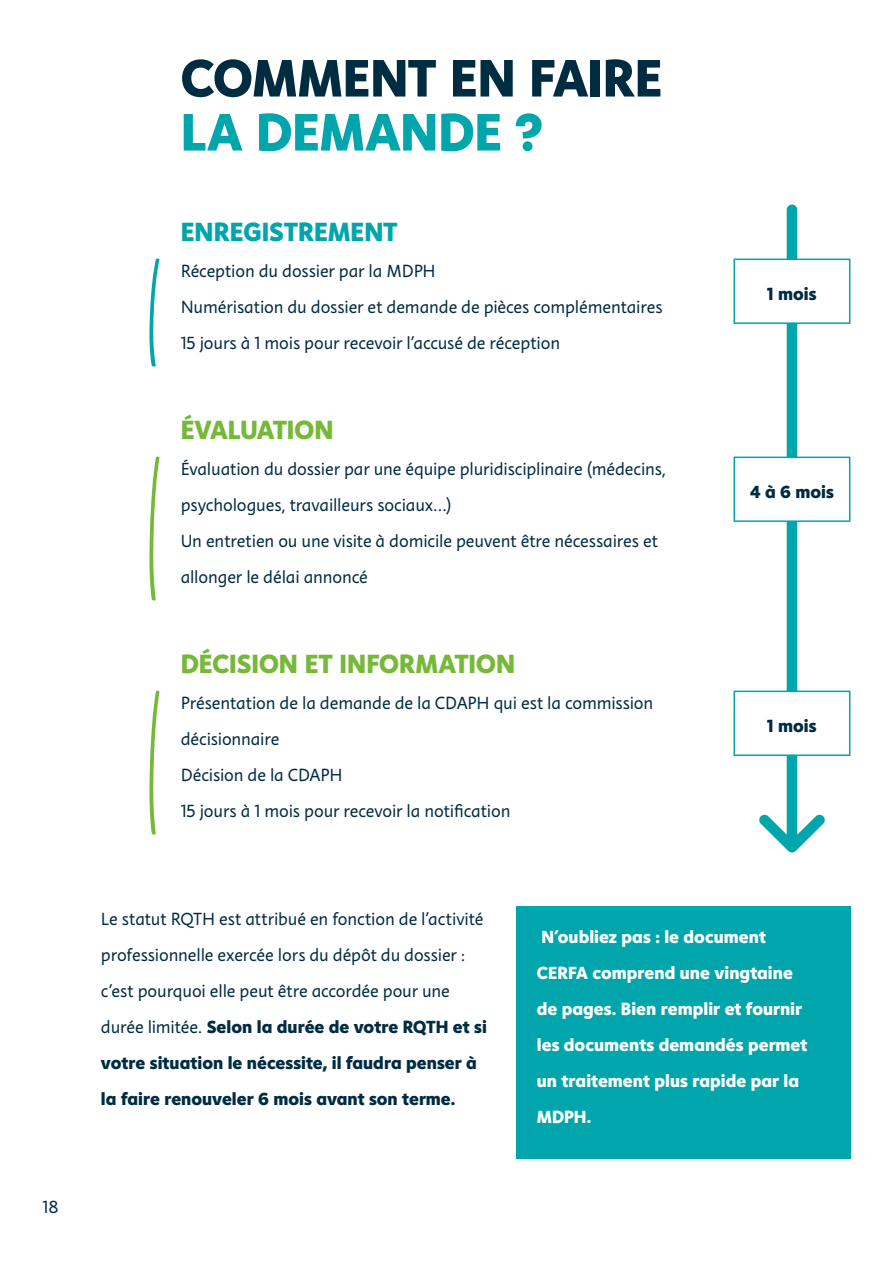
<style>
.page{position:relative;width:893px;height:1263px;background:#fff}
.page>*{position:absolute;margin:0;border:0;box-sizing:border-box;transform-origin:0 0}
.Section_-H1{font:800 54px/54px "Instant 5";letter-spacing:-.005em;color:#002c42}
.Section_-_H2{font:800 27px "Instant 5";color:#76b837}
.Section_-_H2-2{font:800 27px "Instant 5";letter-spacing:-.005em;color:#00a6ab}
.t1{font:18px/36px "Instant 3";letter-spacing:-.005em;color:#002c42}
.t2{font:800 18px/36px "Instant 5";color:#fff}
.t3{font:800 18px "Instant 5";letter-spacing:.005em;color:#002c42}
.s1{color:#00a6ab}
.s2{font-family:"Instant 5";font-weight:800}
</style>
<div class="page">
<div style="left:516px;top:907px;width:334px;height:252px;background:#00a6ab"></div>
<svg style="left:759px;top:205px;width:66px;height:648px"></svg>
<div style="left:734px;top:259px;width:116px;height:64px;background:#fff"></div>
<div style="left:733px;top:259px;width:117px;height:65px;border:2px solid #00a6ab"></div>
<div style="left:734px;top:457px;width:116px;height:64px;background:#fff"></div>
<div style="left:733px;top:457px;width:117px;height:65px;border:2px solid #00a6ab"></div>
<div style="left:734px;top:691px;width:116px;height:64px;background:#fff"></div>
<div style="left:733px;top:691px;width:117px;height:65px;border:2px solid #00a6ab"></div>
<svg style="left:149px;top:259px;width:10px;height:108px"></svg>
<svg style="left:149px;top:457px;width:10px;height:144px"></svg>
<svg style="left:149px;top:691px;width:10px;height:144px"></svg>
<p class="t1" style="left:43px;top:1189px;width:18px">18</p>
<h1 class="Section_-H1" style="left:181px;top:50px;width:483px">COMMENT EN FAIRE<br><span class="s1">LA DEMANDE ?</span></h1>
<h2 class="Section_-_H2-2" style="left:181px;top:212px;width:219px">ENREGISTREMENT</h2>
<p class="t1" style="left:181px;top:253px;width:257px">Réception du dossier par la MDPH</p>
<p class="t1" style="left:181px;top:289px;width:483px">Numérisation du dossier et demande de pièces complémentaires</p>
<p class="t1" style="left:181px;top:325px;width:381px">15 jours à 1 mois pour recevoir l'accusé de réception</p>
<h2 class="Section_-_H2" style="left:181px;top:410px;width:154px">ÉVALUATION</h2>
<p class="t1" style="left:181px;top:451px;width:487px">Évaluation du dossier par une équipe pluridisciplinaire (médecins, psychologues, travailleurs sociaux…)</p>
<p class="t1" style="left:181px;top:523px;width:479px">Un entretien ou une visite à domicile peuvent être nécessaires et allonger le délai annoncé</p>
<h2 class="Section_-_H2" style="left:181px;top:644px;width:336px">DÉCISION ET INFORMATION</h2>
<p class="t1" style="left:181px;top:685px;width:474px">Présentation de la demande de la CDAPH qui est la commission décisionnaire</p>
<p class="t1" style="left:181px;top:757px;width:163px">Décision de la CDAPH</p>
<p class="t1" style="left:181px;top:793px;width:331px">15 jours à 1 mois pour recevoir la notification</p>
<p class="t3" style="left:767px;top:280px;width:51px">1 mois</p>
<p class="t3" style="left:750px;top:478px;width:85px">4 à 6 mois</p>
<p class="t3" style="left:767px;top:712px;width:51px">1 mois</p>
<p class="t1" style="left:101px;top:901px;width:387px">Le statut RQTH est attribué en fonction de l’activité professionnelle exercée lors du dépôt du dossier : c’est pourquoi elle peut être accordée pour une durée limitée. <span class="s2">Selon la durée de votre RQTH et si votre situation le nécessite, il faudra penser à la faire renouveler 6 mois avant son terme.</span></p>
<p class="t2" style="left:537px;top:918px;width:272px">N’oubliez pas : le document<br>CERFA comprend une vingtaine de pages. Bien remplir et fournir les documents demandés permet un traitement plus rapide par la<br>MDPH.</p>
</div>
